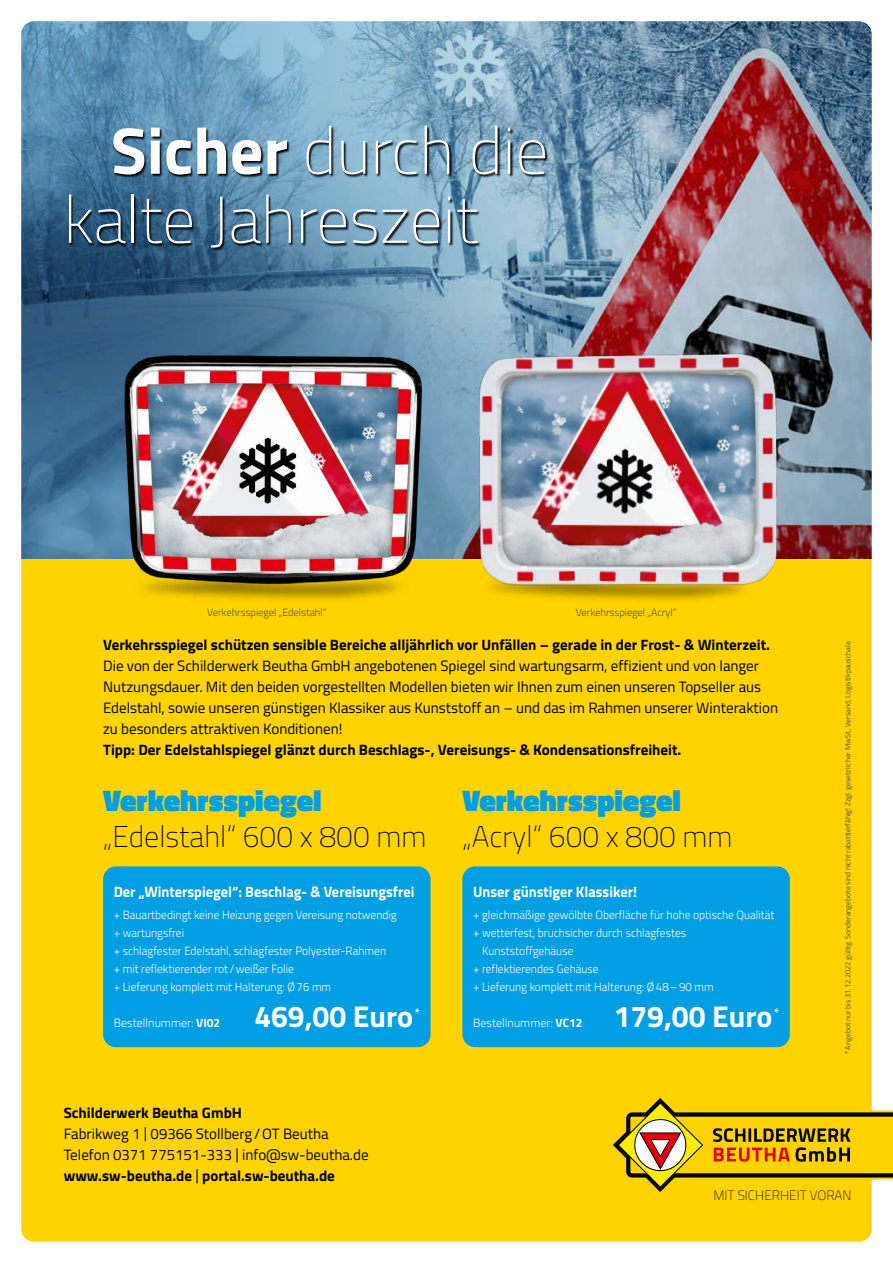
<style>
.page{position:relative;width:893px;height:1263px;background:#fff}
.page>*{position:absolute;margin:0;border:0;box-sizing:border-box;transform-origin:0 0}
.t1{font:100 66px/69px "Titillium Web";color:#fff}
.t2{font:100 30px "Titillium Web";color:#000}
.t3{font:900 30px "Titillium Web";color:#009ee3}
.t4{font:700 30px "Titillium Web";color:#fff}
.t5{font:15px/21px "Titillium Web";color:#000}
.t6{font:700 15px "Titillium Web";color:#000}
.t7{font:700 15px "Titillium Web";color:#fff;scale:.96 1}
.t8{font:100 13.5px "Titillium Web";color:#000}
.t9{font:300 12px/18px "Titillium Web";color:#fff;scale:.96 1}
.t10{font:300 12px "Titillium Web";color:#fff}
.t11{font:700 12px "Titillium Web";color:#fff}
.t12{font:300 10.5px "Titillium Web";color:#565655}
.t13{font:7.5px "Titillium Web";color:#565655}
.s1{font-weight:700}
</style>
<div class="page">
<img style="left:765px;top:21px;width:107px;height:538px">
<img style="left:21px;top:21px;width:744px;height:538px">
<div style="left:21px;top:559px;width:851px;height:683px;background:#ffd300"></div>
<img style="left:455px;top:323px;width:391px;height:289px">
<img style="left:57px;top:323px;width:391px;height:289px">
<div style="left:103px;top:866px;width:328px;height:181px;background:#009ee3;border-radius:13px"></div>
<div style="left:462px;top:866px;width:328px;height:181px;background:#009ee3;border-radius:13px"></div>
<svg style="left:69px;top:126px;width:480px;height:126px;background:#5e859f"></svg>
<svg style="left:610px;top:1095px;width:283px;height:100px;background:#d7af12"></svg>
<h1 class="t1" style="left:64px;top:113px;width:486px;text-indent:47px"><span class="s1">Sicher</span> durch die kalte Jahreszeit</h1>
<p class="t12" style="left:207px;top:604px;width:121px">Verkehrsspiegel „Edelstahl“</p>
<p class="t12" style="left:576px;top:604px;width:102px">Verkehrsspiegel „Acryl“</p>
<p class="t6" style="left:103px;top:634px;width:668px">Verkehrsspiegel schützen sensible Bereiche alljährlich vor Unfällen – gerade in der Frost- &amp; Winterzeit.</p>
<p class="t5" style="left:103px;top:655px;width:676px">Die von der Schilderwerk Beutha GmbH angebotenen Spiegel sind wartungsarm, effizient und von langer Nutzungsdauer. Mit den beiden vorgestellten Modellen bieten wir Ihnen zum einen unseren Topseller aus Edelstahl, sowie unseren günstigen Klassiker aus Kunststoff an – und das im Rahmen unserer Winteraktion zu besonders attraktiven Konditionen!</p>
<p class="t6" style="left:103px;top:739px;width:580px">Tipp: Der Edelstahlspiegel glänzt durch Beschlags-, Vereisungs- &amp; Kondensationsfreiheit.</p>
<h2 class="t3" style="left:103px;top:778px;width:220px">Verkehrsspiegel</h2>
<h2 class="t2" style="left:103px;top:815px;width:325px">„Edelstahl“ 600 x 800 mm</h2>
<h2 class="t3" style="left:462px;top:778px;width:220px">Verkehrsspiegel</h2>
<h2 class="t2" style="left:462px;top:815px;width:272px">„Acryl“ 600 x 800 mm</h2>
<p class="t7" style="left:114px;top:880px;width:315px">Der „Winterspiegel“: Beschlag- &amp; Vereisungsfrei</p>
<p class="t9" style="left:114px;top:905px;width:296px">+ Bauartbedingt keine Heizung gegen Vereisung notwendig + wartungsfrei<br>+ schlagfester Edelstahl, schlagfester Polyester-Rahmen<br>+ mit reflektierender rot/weißer Folie<br>+ Lieferung komplett mit Halterung: Ø76 mm</p>
<p class="t10" style="left:114px;top:1014px;width:108px">Bestellnummer: <span class="s1">VI02</span></p>
<h2 class="t4" style="left:254px;top:993px;width:160px">469,00 Euro</h2>
<p class="t11" style="left:415px;top:1003px;width:7px">*</p>
<p class="t6" style="left:64px;top:1101px;width:180px">Schilderwerk Beutha GmbH</p>
<p class="t5" style="left:64px;top:1123px;width:306px">Fabrikweg 1 | 09366 Stollberg/OT Beutha<br>Telefon 0371 775151-333 | info@sw-beutha.de <span class="s1">www.sw-beutha.de</span> | <span class="s1">portal.sw-beutha.de</span></p>
<p class="t7" style="left:473px;top:880px;width:172px">Unser günstiger Klassiker!</p>
<p class="t9" style="left:473px;top:905px;width:316px">+ gleichmäßige gewölbte Oberfläche für hohe optische Qualität</p>
<p class="t9" style="left:473px;top:923px;width:224px">+ wetterfest, bruchsicher durch schlagfestes</p>
<p class="t9" style="left:482px;top:941px;width:97px">Kunststoffgehäuse</p>
<p class="t9" style="left:473px;top:959px;width:132px">+ reflektierendes Gehäuse</p>
<p class="t9" style="left:473px;top:977px;width:252px">+ Lieferung komplett mit Halterung: Ø48–90 mm</p>
<p class="t10" style="left:473px;top:1014px;width:111px">Bestellnummer: <span class="s1">VC12</span></p>
<h2 class="t4" style="left:614px;top:993px;width:160px">179,00 Euro</h2>
<p class="t11" style="left:774px;top:1003px;width:7px">*</p>
<p class="t13" style="left:842px;top:1053px;width:415px;rotate:-90deg">*Angebot nur bis 31.12.2022 gültig. Sonderangebote sind nicht rabattierfähig! Zzgl. gesetzlicher MwSt., Versand, Logistikpauschale.</p>
<p class="t8" style="left:713px;top:1185px;width:140px">MIT SICHERHEIT VORAN</p>
</div>
